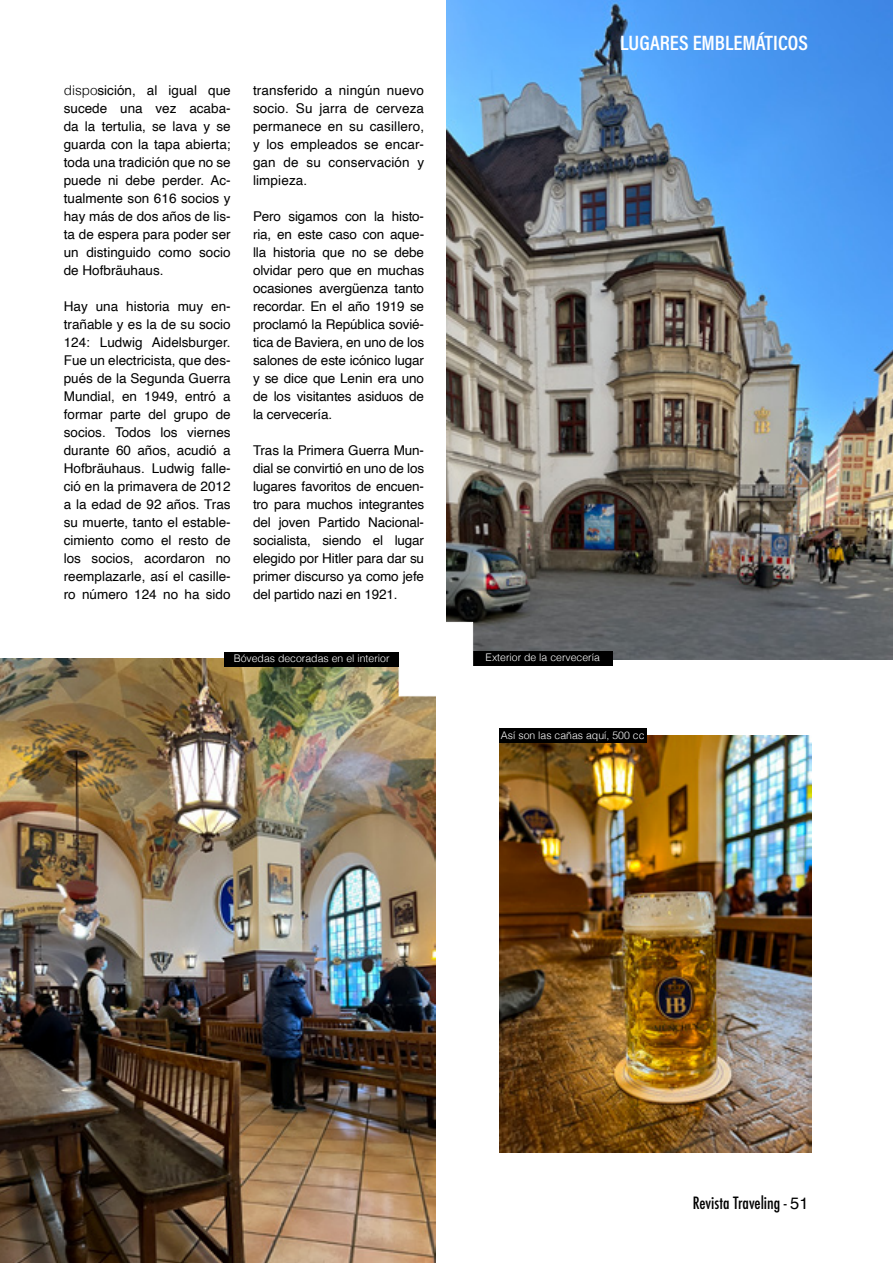
<style>
.page{position:relative;width:893px;height:1263px;background:#fff}
.page>*{position:absolute;margin:0;border:0;box-sizing:border-box;transform-origin:0 0}
.t1{font:21px "Acumin Variable Concept";color:#fff}
.t2{font:500 condensed 16.5px "Futura";color:#000}
.t3{font:13.5px/18px "Helvetica";color:#000;text-align:justify}
.t4{font:300 10.5px "Helvetica";color:#fff}
.s1{font-weight:300}
.s2{font-family:"Helvetica";font-weight:400;font-stretch:normal}
</style>
<div class="page">
<img style="left:0;top:658px;width:435px;height:605px">
<img style="left:446px;top:0;width:447px;height:659px">
<img style="left:499px;top:736px;width:313px;height:416px">
<div style="left:473px;top:651px;width:140px;height:14px;background:#000"></div>
<div style="left:399px;top:622px;width:74px;height:74px;background:#fff"></div>
<div style="left:224px;top:652px;width:175px;height:14px;background:#000"></div>
<div style="left:499px;top:728px;width:147px;height:15px;background:#000"></div>
<p class="t3" style="left:64px;top:82px;width:168px"><span class="s1">dispo</span>sición, al igual que sucede una vez acaba&shy;da la tertulia, se lava y se guarda con la tapa abierta; toda una tradición que no se puede ni debe perder. Ac&shy;tualmente son 616 socios y hay más de dos años de lis&shy;ta de espera para poder ser un distinguido como socio de Hofbräuhaus.</p>
<p class="t3" style="left:64px;top:298px;width:168px">Hay una historia muy en&shy;trañable y es la de su socio 124: Ludwig Aidelsburger.<br>Fue un electricista, que des&shy;pués de la Segunda Guerra Mundial, en 1949, entró a formar parte del grupo de socios. Todos los viernes durante 60 años, acudió a Hofbräuhaus. Ludwig falle&shy;ció en la primavera de 2012 a la edad de 92 años. Tras su muerte, tanto el estable&shy;cimiento como el resto de los socios, acordaron no reemplazarle, así el casille&shy;ro número 124 no ha sido</p>
<p class="t3" style="left:253px;top:82px;width:173px">transferido a ningún nuevo socio. Su jarra de cerveza permanece en su casillero, y los empleados se encar&shy;gan de su conservación y limpieza.</p>
<p class="t3" style="left:253px;top:208px;width:173px">Pero sigamos con la histo&shy;ria, en este caso con aque&shy;lla historia que no se debe olvidar pero que en muchas ocasiones avergüenza tanto recordar. En el año 1919 se proclamó la República sovié&shy;tica de Baviera, en uno de los salones de este icónico lugar y se dice que Lenin era uno de los visitantes asiduos de la cervecería.</p>
<p class="t3" style="left:253px;top:442px;width:173px">Tras la Primera Guerra Mun&shy;dial se convirtió en uno de los lugares favoritos de encuen&shy;tro para muchos integrantes del joven Partido Nacional&shy;socialista, siendo el lugar elegido por Hitler para dar su primer discurso ya como jefe del partido nazi en 1921.</p>
<p class="t4" style="left:234px;top:650px;width:157px">Bóvedas decoradas en el interior</p>
<p class="t4" style="left:486px;top:649px;width:116px">Exterior de la cervecería</p>
<h1 class="t1" style="left:620px;top:29px;width:189px">LUGARES EMBLEMÁTICOS</h1>
<p class="t4" style="left:501px;top:726px;width:145px">Así son las cañas aquí, 500 cc</p>
<p class="t2" style="left:693px;top:1192px;width:117px">Revista Traveling - <span class="s2">51</span></p>
</div>
